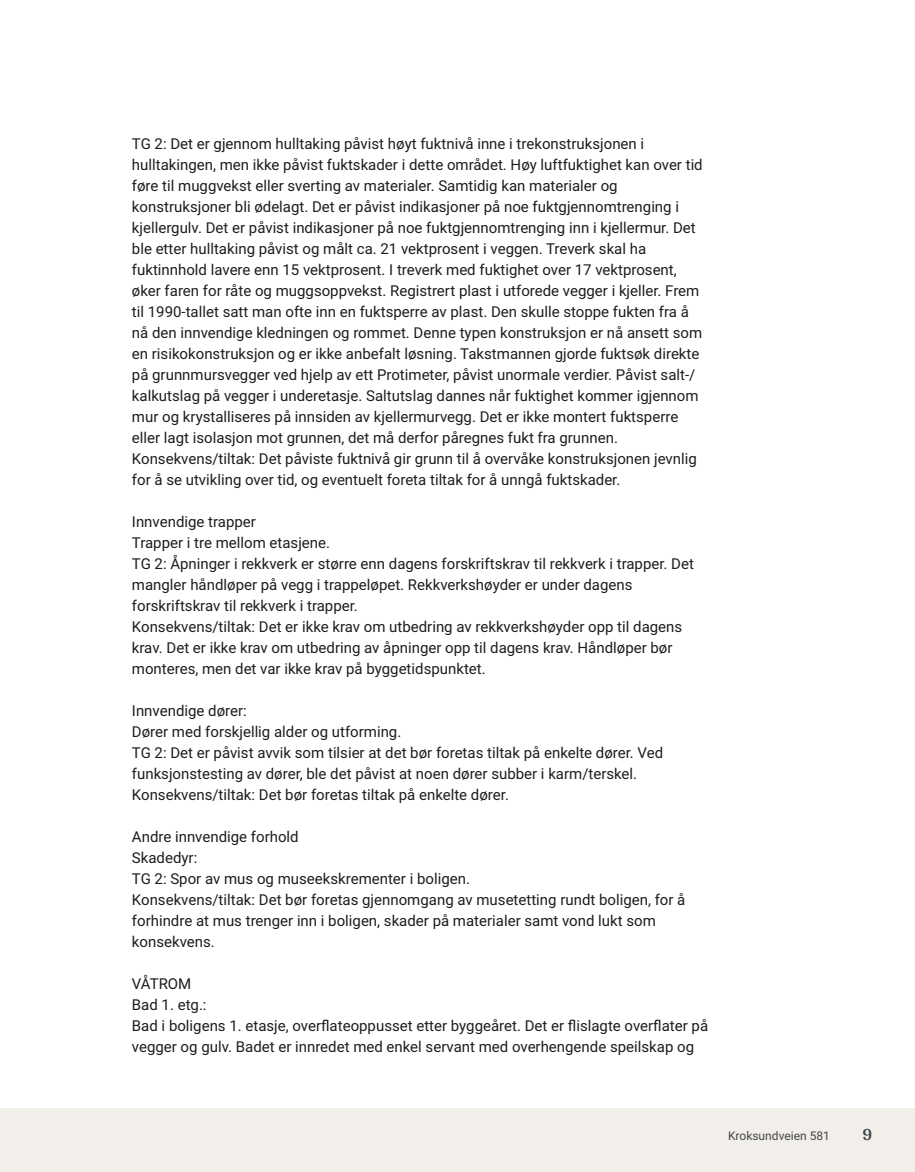
<style>
.page{position:relative;width:915px;height:1172px;background:#fff}
.page>*{position:absolute;margin:0;border:0;box-sizing:border-box;transform-origin:0 0}
.t1{font:700 18px "Arya";color:#414749}
.t2{font:15px/21px "Roboto Vitec";color:#1d1d1b}
.t3{font:12px "Roboto Vitec";color:#414749}
</style>
<div class="page">
<div style="left:0;top:1108px;width:914px;height:64px;background:#f2eeea"></div>
<p class="t2" style="left:132px;top:132px;width:572px">TG 2: Det er gjennom hulltaking påvist høyt fuktnivå inne i trekonstruksjonen i hulltakingen, men ikke påvist fuktskader i dette området. Høy luftfuktighet kan over tid føre til muggvekst eller sverting av materialer. Samtidig kan materialer og konstruksjoner bli ødelagt. Det er påvist indikasjoner på noe fuktgjennomtrenging i kjellergulv. Det er påvist indikasjoner på noe fuktgjennomtrenging inn i kjellermur. Det ble etter hulltaking påvist og målt ca. 21 vektprosent i veggen. Treverk skal ha fuktinnhold lavere enn 15 vektprosent. I treverk med fuktighet over 17 vektprosent, øker faren for råte og muggsoppvekst. Registrert plast i utforede vegger i kjeller. Frem til 1990‑tallet satt man ofte inn en fuktsperre av plast. Den skulle stoppe fukten fra å nå den innvendige kledningen og rommet. Denne typen konstruksjon er nå ansett som en risikokonstruksjon og er ikke anbefalt løsning. Takstmannen gjorde fuktsøk direkte på grunnmursvegger ved hjelp av ett Protimeter, påvist unormale verdier. Påvist salt‑/ kalkutslag på vegger i underetasje. Saltutslag dannes når fuktighet kommer igjennom mur og krystalliseres på innsiden av kjellermurvegg. Det er ikke montert fuktsperre eller lagt isolasjon mot grunnen, det må derfor påregnes fukt fra grunnen.<br>Konsekvens/tiltak: Det påviste fuktnivå gir grunn til å overvåke konstruksjonen jevnlig for å se utvikling over tid, og eventuelt foreta tiltak for å unngå fuktskader.</p>
<p class="t2" style="left:132px;top:510px;width:563px">Innvendige trapper<br>Trapper i tre mellom etasjene.<br>TG 2: Åpninger i rekkverk er større enn dagens forskriftskrav til rekkverk i trapper. Det mangler håndløper på vegg i trappeløpet. Rekkverkshøyder er under dagens forskriftskrav til rekkverk i trapper.<br>Konsekvens/tiltak: Det er ikke krav om utbedring av rekkverkshøyder opp til dagens krav. Det er ikke krav om utbedring av åpninger opp til dagens krav. Håndløper bør monteres, men det var ikke krav på byggetidspunktet.</p>
<p class="t2" style="left:132px;top:699px;width:532px">Innvendige dører:<br>Dører med forskjellig alder og utforming.<br>TG 2: Det er påvist avvik som tilsier at det bør foretas tiltak på enkelte dører. Ved funksjonstesting av dører, ble det påvist at noen dører subber i karm/terskel.<br>Konsekvens/tiltak: Det bør foretas tiltak på enkelte dører.</p>
<p class="t2" style="left:132px;top:825px;width:555px">Andre innvendige forhold<br>Skadedyr:<br>TG 2: Spor av mus og museekskrementer i boligen.<br>Konsekvens/tiltak: Det bør foretas gjennomgang av musetetting rundt boligen, for å forhindre at mus trenger inn i boligen, skader på materialer samt vond lukt som konsekvens.</p>
<p class="t2" style="left:132px;top:972px;width:577px">VÅTROM<br>Bad 1. etg.:<br>Bad i boligens 1. etasje, overflateoppusset etter byggeåret. Det er flislagte overflater på vegger og gulv. Badet er innredet med enkel servant med overhengende speilskap og</p>
<p class="t3" style="left:727px;top:1127px;width:103px">Kroksundveien 581</p>
<p class="t1" style="left:862px;top:1123px;width:11px">9</p>
</div>
